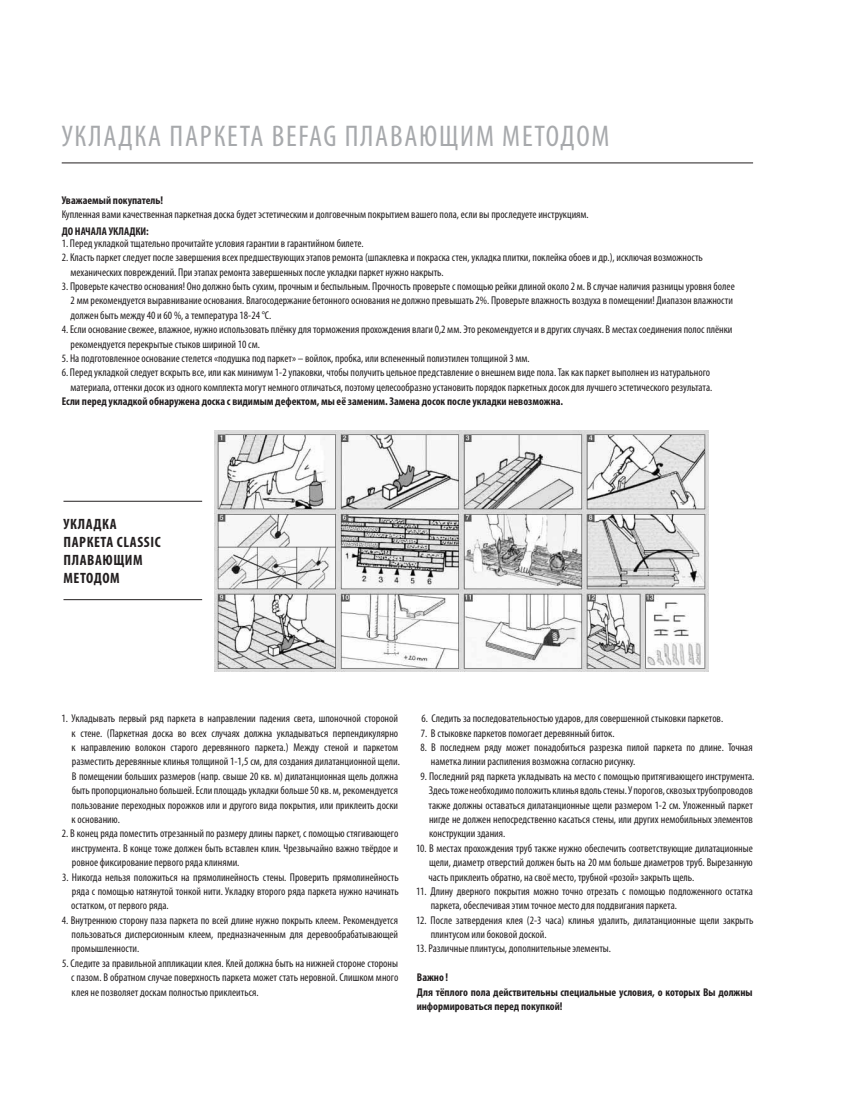
<style>
.page{position:relative;width:868px;height:1116px;background:#fff}
.page>*{position:absolute;margin:0;border:0;box-sizing:border-box;transform-origin:0 0}
.t1{font:condensed 30px "Myriad Pro";letter-spacing:.06em;color:#a7a9ac}
.t2{font:700 condensed 15px/18px "Myriad Pro";letter-spacing:.04em;color:#231f20}
.t3{font:condensed 11.25px/14.4px "Myriad Pro";color:#231f20}
.t4{font:700 condensed 11.25px/14.4px "Myriad Pro";color:#231f20}
</style>
<div class="page">
<img style="left:214px;top:430px;width:494px;height:241px">
<hr style="left:63px;top:501px;width:139px;height:1px;background:#231f20">
<hr style="left:63px;top:599px;width:139px;height:1px;background:#231f20">
<hr style="left:62px;top:163px;width:691px;height:1px;background:#231f20">
<h1 class="t1" style="left:62px;top:118px;width:549px">УКЛАДКА ПАРКЕТА BEFAG ПЛАВАЮЩИМ МЕТОДОМ</h1>
<p class="t4" style="left:62px;top:194px;width:103px">Уважаемый покупатель!</p>
<p class="t3" style="left:62px;top:207px;width:528px">Купленная вами качественная паркетная доска будет эстетическим и долговечным покрытием вашего пола, если вы проследуете инструкциям.</p>
<p class="t4" style="left:62px;top:225px;width:89px">ДО НАЧАЛА УКЛАДКИ:</p>
<p class="t3" style="left:62px;top:236px;width:303px">1. Перед укладкой тщательно прочитайте условия гарантии в гарантийном билете.</p>
<p class="t3" style="left:71px;top:250px;width:633px;text-indent:-9px">2. Класть паркет следует после завершения всех предшествующих этапов ремонта (шпаклевка и покраска стен, укладка плитки, поклейка обоев и др.), исключая возможность механических повреждений. При этапах ремонта завершенных после укладки паркет нужно накрыть.</p>
<p class="t3" style="left:71px;top:279px;width:665px;text-indent:-9px">3. Проверьте качество основания! Оно должно быть сухим, прочным и беспыльным. Прочность проверьте с помощью рейки длиной около 2 м. В случае наличия разницы уровня более<br>2 мм рекомендуется выравнивание основания. Влагосодержание бетонного основания не должно превышать 2%. Проверьте влажность воздуха в помещении! Диапазон влажности должен быть между 40 и 60 %, а температура 18-24 °C.</p>
<p class="t3" style="left:71px;top:322px;width:663px;text-indent:-9px">4. Если основание свежее, влажное, нужно использовать плёнку для торможения прохождения влаги 0,2 мм. Это рекомендуется и в других случаях. В местах соединения полос плёнки рекомендуется перекрытые стыков шириной 10 см.</p>
<p class="t3" style="left:62px;top:351px;width:469px">5. На подготовленное основание стелется «подушка под паркет» – войлок, пробка, или вспененный полиэтилен толщиной 3 мм.</p>
<p class="t3" style="left:62px;top:365px;width:652px;text-align:right">6. Перед укладкой следует вскрыть все, или как минимум 1-2 упаковки, чтобы получить цельное представление о внешнем виде пола. Так как паркет выполнен из натурального материала, оттенки досок из одного комплекта могут немного отличаться, поэтому целесообразно установить порядок паркетных досок для лучшего эстетического результата.</p>
<p class="t4" style="left:62px;top:395px;width:503px">Если перед укладкой обнаружена доска с видимым дефектом, мы её заменим. Замена досок после укладки невозможна.</p>
<h2 class="t2" style="left:63px;top:516px;width:99px">УКЛАДКА<br>ПАРКЕТА CLASSIC<br>ПЛАВАЮЩИМ<br>МЕТОДОМ</h2>
<p class="t3" style="left:72px;top:711px;width:330px;text-indent:-10px">1. Укладывать первый ряд паркета в направлении падения света, шпоночной стороной к стене. (Паркетная доска во всех случаях должна укладываться перпендикулярно к направлению волокон старого деревянного паркета.) Между стеной и паркетом разместить деревянные клинья толщиной 1-1,5 см, для создания дилатанционной щели.<br>В помещении больших размеров (напр. свыше 20 кв. м) дилатанционная щель должна быть пропорционально большей. Если площадь укладки больше 50 кв. м, рекомендуется пользование переходных порожков или и другого вида покрытия, или приклеить доски к основанию.</p>
<p class="t3" style="left:72px;top:826px;width:328px;text-align:justify;text-indent:-10px">2. В конец ряда поместить отрезанный по размеру длины паркет, с помощью стягивающего инструмента. В конце тоже должен быть вставлен клин. Чрезвычайно важно твёрдое и ровное фиксирование первого ряда клинями.</p>
<p class="t3" style="left:71px;top:869px;width:329px;text-align:justify;text-indent:-9px">3. Никогда нельзя положиться на прямолинейность стены. Проверить прямолинейность ряда с помощью натянутой тонкой нити. Укладку второго ряда паркета нужно начинать остатком, от первого ряда.</p>
<p class="t3" style="left:72px;top:912px;width:328px;text-align:justify;text-indent:-10px">4. Внутреннюю сторону паза паркета по всей длине нужно покрыть клеем. Рекомендуется пользоваться дисперсионным клеем, предназначенным для деревообрабатывающей промышленности.</p>
<p class="t3" style="left:71px;top:955px;width:328px;text-align:justify;text-indent:-9px">5. Следите за правильной аппликации клея. Клей должна быть на нижней стороне стороны с пазом. В обратном случае поверхность паркета может стать неровной. Слишком много клея не позволяет доскам полностью приклеиться.</p>
<p class="t3" style="left:421px;top:711px;width:303px">6. Следить за последовательностью ударов, для совершенной стыковки паркетов.</p>
<p class="t3" style="left:421px;top:725px;width:195px">7. В стыковке паркетов помогает деревянный биток.</p>
<p class="t3" style="left:431px;top:740px;width:323px;text-indent:-10px">8. В последнем ряду может понадобиться разрезка пилой паркета по длине. Точная наметка линии распиления возможна согласно рисунку.</p>
<p class="t3" style="left:428px;top:768px;width:327px;text-indent:-8px">9. Последний ряд паркета укладывать на место с помощью притягивающего инструмента.<br>Здесь тоже необходимо положить клинья вдоль стены. У порогов, сквозых трубопроводов также должны оставаться дилатанционные щели размером 1-2 см. Уложенный паркет нигде не должен непосредственно касаться стены, или других немобильных элементов конструкции здания.</p>
<p class="t3" style="left:428px;top:840px;width:326px;text-align:justify;text-indent:-12px">10. В местах прохождения труб также нужно обеспечить соответствующие дилатационные щели, диаметр отверстий должен быть на 20 мм больше диаметров труб. Вырезанную часть приклеить обратно, на своё место, трубной «розой» закрыть щель.</p>
<p class="t3" style="left:431px;top:883px;width:323px;text-indent:-15px">11. Длину дверного покрытия можно точно отрезать с помощью подложенного остатка паркета, обеспечивая этим точное место для поддвигания паркета.</p>
<p class="t3" style="left:431px;top:912px;width:324px;text-indent:-15px">12. После затвердения клея (2-3 часа) клинья удалить, дилатанционные щели закрыть плинтусом или боковой доской.</p>
<p class="t3" style="left:416px;top:941px;width:196px">13. Различные плинтусы, дополнительные элементы.</p>
<p class="t4" style="left:416px;top:971px;width:337px">Важно !<br>Для тёплого пола действительны специальные условия, о которых Вы должны информироваться перед покупкой!</p>
</div>
